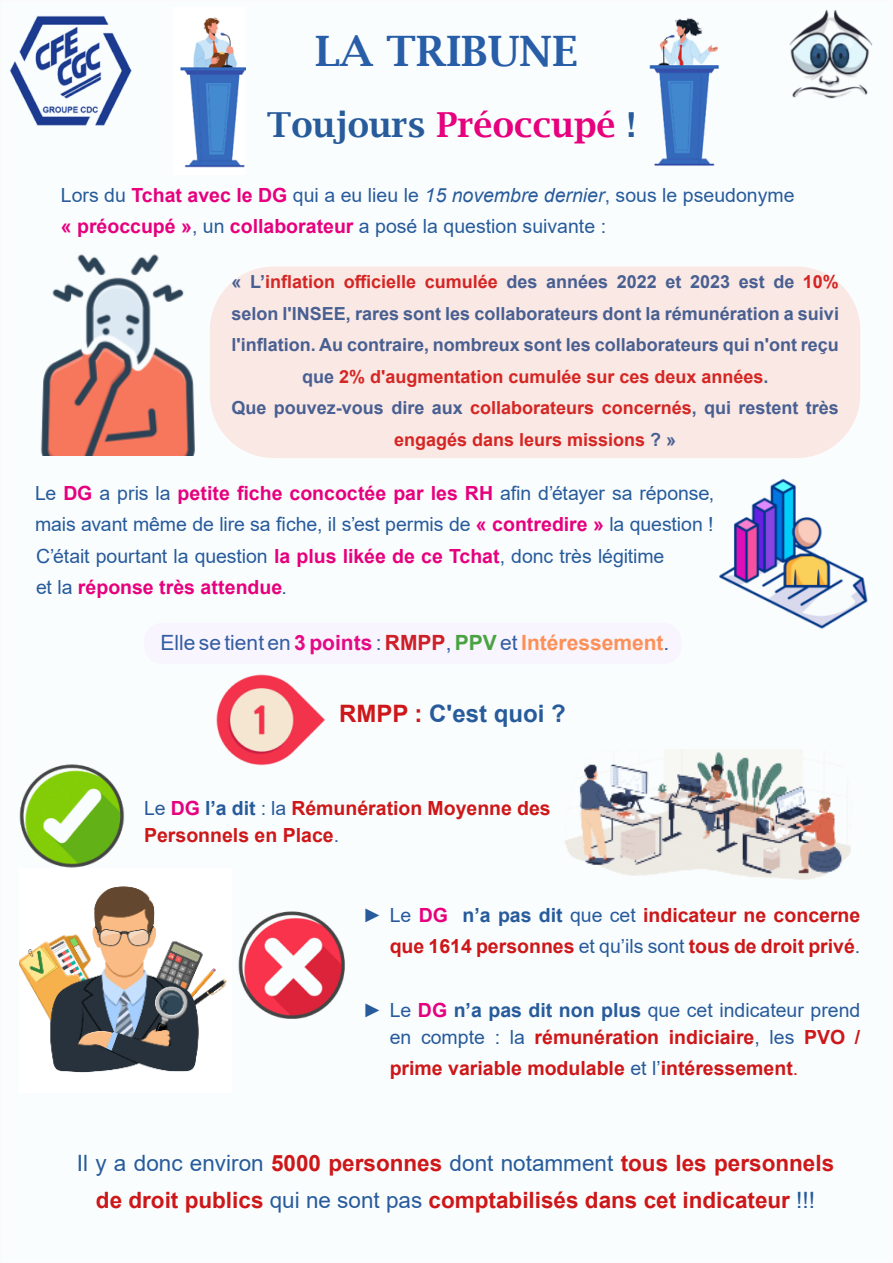
<style>
.page{position:relative;width:893px;height:1263px;background:#fff}
.page>*{position:absolute;margin:0;border:0;box-sizing:border-box;transform-origin:0 0}
.t1{font:600 42px "Lucida Bright";color:#285da7}
.t2{font:600 34.5px "Lucida Bright";color:#275b9b}
.t3{font:700 24px "Arial";color:#275b9b}
.t4{font:700 22.5px/37.5px "Arial";color:#cd1719;text-align:center}
.t5{font:21px "Arial";color:#275b9b}
.t6{font:19.5px/31.5px "Arial";color:#275b9b}
.t7{font:700 19.5px/27px "Arial";color:#cd1719}
.t8{font:700 18px/31.5px "Arial";color:#275b9b;text-align:center}
.s1{color:#e6007d}
.s2{font-weight:700;color:#e6007d}
.s3{font-style:italic}
.s4{color:#cd1719}
.s5{font-weight:700;color:#cd1719}
.s6{font-weight:700;color:#3fa535}
.s7{font-weight:700;color:#ff914d}
.s8{font-weight:400;color:#275b9b}
.s9{color:#275b9b}
.s10{font-weight:700}
.s11{font-weight:400}
</style>
<div class="page">
<div style="left:1px;top:1px;width:891px;height:1261px;background:#fafdfe"></div>
<img style="left:649px;top:18px;width:70px;height:148px">
<img style="left:180px;top:17px;width:66px;height:151px">
<img style="left:789px;top:11px;width:84px;height:88px">
<img style="left:40px;top:254px;width:155px;height:201px">
<div style="left:210px;top:266px;width:650px;height:192px;background:#fae8e4;border-radius:64px"></div>
<img style="left:719px;top:478px;width:149px;height:151px">
<div style="left:144px;top:623px;width:538px;height:41px;background:#f8f5fe;border-radius:18px"></div>
<img style="left:216px;top:674px;width:109px;height:92px">
<img style="left:19px;top:764px;width:106px;height:104px">
<img style="left:238px;top:911px;width:107px;height:108px">
<img style="left:565px;top:750px;width:286px;height:130px">
<img style="left:20px;top:886px;width:207px;height:187px">
<h1 class="t1" style="left:315px;top:27px;width:264px">LA TRIBUNE</h1>
<h2 class="t2" style="left:267px;top:105px;width:370px">Toujours <span class="s1">Préoccupé</span> !</h2>
<p class="t6" style="left:61px;top:179px;width:735px">Lors du <span class="s2">Tchat avec le DG</span> qui a eu lieu le <span class="s3">15 novembre dernier</span>, sous le pseudonyme <span class="s2">« préoccupé »</span>, un <span class="s2">collaborateur</span> a posé la question suivante :</p>
<p class="t8" style="left:232px;top:266px;width:609px">« L’<span class="s4">inflation officielle cumulée</span> des années 2022 et 2023 est de <span class="s4">10% </span>selon l'INSEE, rares sont les collaborateurs dont la rémunération a suivi l'inflation. Au contraire, nombreux sont les collaborateurs qui n'ont reçu que <span class="s4">2% d'augmentation cumulée sur ces deux années</span>.<br>Que pouvez-vous dire aux <span class="s4">collaborateurs concernés</span>, qui restent très <span class="s4">engagés dans leurs missions</span> ? »</p>
<p class="t6" style="left:35px;top:477px;width:681px">Le <span class="s2">DG</span> a pris la <span class="s2">petite fiche concoctée par les RH</span> afin d’étayer sa réponse, mais avant même de lire sa fiche, il s’est permis de <span class="s2">« contredire »</span> la question !<br>C’était pourtant la question <span class="s2">la plus likée de ce Tchat</span>, donc très légitime<br>et la <span class="s2">réponse très attendue</span>.</p>
<p class="t5" style="left:160px;top:629px;width:510px">Elle se tient en <span class="s2">3 points</span> : <span class="s5">RMPP</span>, <span class="s6">PPV</span> et <span class="s7">Intéressement</span>.</p>
<p class="t3" style="left:339px;top:697px;width:228px"><span class="s4">RMPP :</span> C'est quoi ?</p>
<p class="t7" style="left:144px;top:794px;width:408px"><span class="s8">Le</span> <span class="s1">DG</span> <span class="s9">l’a dit</span> <span class="s8">: la</span> Rémunération Moyenne des<br>Personnels en Place<span class="s8">.</span></p>
<p class="t7" style="left:363px;top:899px;width:499px;line-height:31.5px;text-align:right"><span class="s8">► Le</span> <span class="s1">DG</span> <span class="s9">n’a pas dit</span> <span class="s8">que cet</span> indicateur ne concerne que 1614 personnes <span class="s8">et qu’ils sont</span> tous de droit privé<span class="s8">.</span></p>
<p class="t6" style="left:363px;top:996px;width:499px;line-height:27px;text-align:right">► Le <span class="s2">DG</span> <span class="s10">n’a pas dit non plus</span> que cet indicateur prend en compte : la <span class="s5">rémunération indiciaire</span>, les <span class="s5">PVO /</span></p>
<p class="t7" style="left:390px;top:1055px;width:410px">prime variable modulable <span class="s8">et l’</span>intéressement<span class="s11">.</span></p>
<p class="t4" style="left:77px;top:1144px;width:759px"><span class="s8">Il y a donc environ</span> 5000 personnes <span class="s8">dont notamment</span> tous les personnels de droit publics <span class="s8">qui ne sont pas</span> comptabilisés dans cet indicateur <span class="s8">!!!</span></p>
</div>
